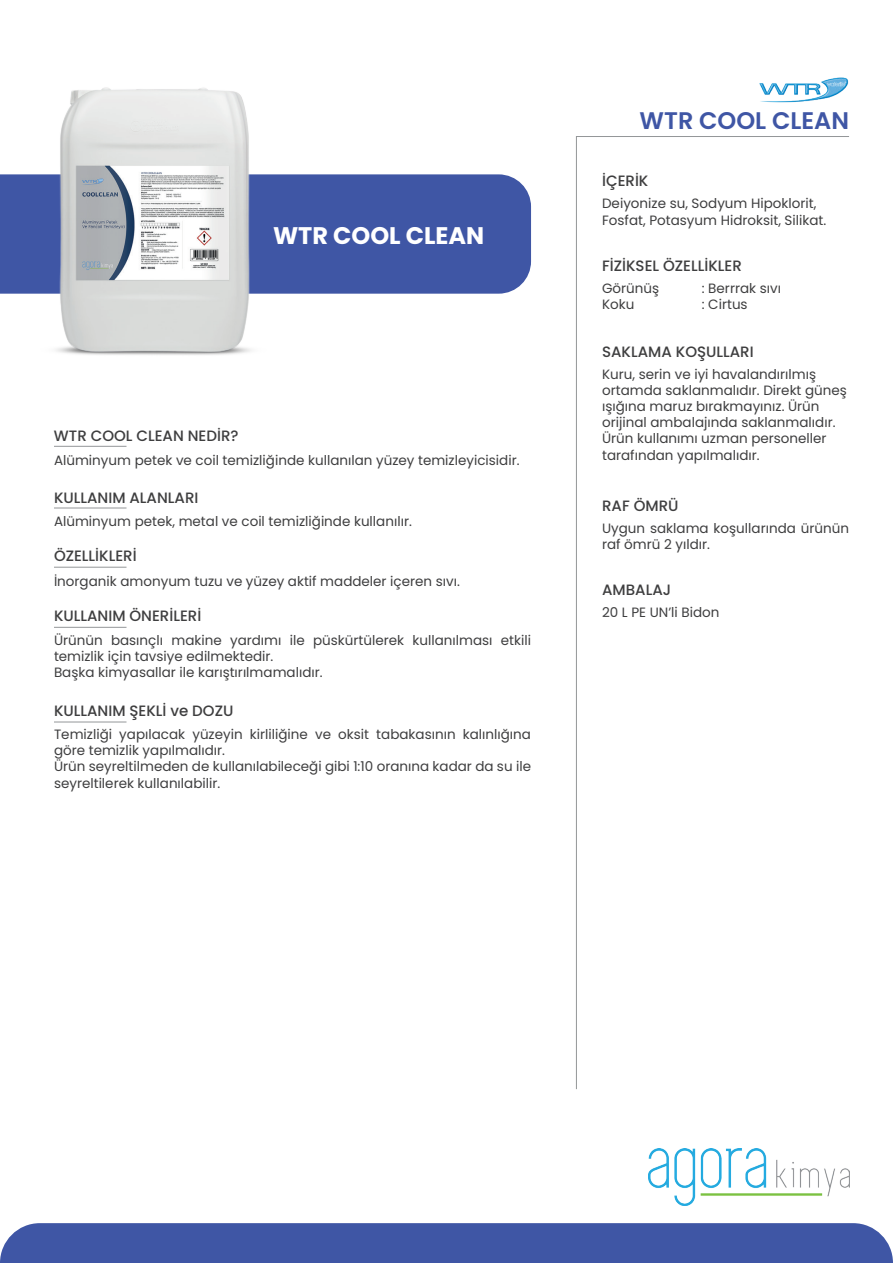
<style>
.page{position:relative;width:893px;height:1263px;background:#fff}
.page>*{position:absolute;margin:0;border:0;box-sizing:border-box;transform-origin:0 0}
.t1{font:600 24px "Poppins";color:#3f56a5}
.t2{font:700 24px "Poppins";color:#fff}
.t3{font:500 15px "Poppins";color:#3e3e3f}
.t4{font:13.5px/16.2px "Poppins";color:#3e3e3f}
</style>
<div class="page">
<div style="left:0;top:174px;width:531px;height:120px;background:#3f56a5"></div>
<img style="left:649px;top:1149px;width:200px;height:56px">
<svg style="left:576px;top:136px;width:273px;height:954px"></svg>
<hr style="left:54px;top:446px;width:72px;height:1px;background:#939698">
<hr style="left:54px;top:508px;width:72px;height:1px;background:#939698">
<hr style="left:54px;top:567px;width:72px;height:1px;background:#939698">
<hr style="left:54px;top:627px;width:72px;height:1px;background:#939698">
<hr style="left:54px;top:722px;width:72px;height:1px;background:#939698">
<div style="left:0;top:1223px;width:893px;height:40px;background:#3f56a5"></div>
<img style="left:759px;top:77px;width:90px;height:26px">
<svg style="left:827px;top:81px;width:19px;height:5px"></svg>
<img style="left:18px;top:87px;width:274px;height:268px">
<h1 class="t2" style="left:273px;top:221px;width:213px">WTR COOL CLEAN</h1>
<p class="t3" style="left:54px;top:427px;width:186px">WTR COOL CLEAN NEDİR?</p>
<p class="t4" style="left:54px;top:452px;width:467px">Alüminyum petek ve coil temizliğinde kullanılan yüzey temizleyicisidir.</p>
<p class="t3" style="left:54px;top:489px;width:146px">KULLANIM ALANLARI</p>
<p class="t4" style="left:54px;top:514px;width:359px">Alüminyum petek, metal ve coil temizliğinde kullanılır.</p>
<p class="t3" style="left:54px;top:547px;width:84px">ÖZELLİKLERİ</p>
<p class="t4" style="left:54px;top:573px;width:407px">İnorganik amonyum tuzu ve yüzey aktif maddeler içeren sıvı.</p>
<p class="t3" style="left:54px;top:607px;width:149px">KULLANIM ÖNERİLERİ</p>
<p class="t4" style="left:54px;top:632px;width:479px">Ürünün basınçlı makine yardımı ile püskürtülerek kullanılması etkili temizlik için tavsiye edilmektedir.<br>Başka kimyasallar ile karıştırılmamalıdır.</p>
<p class="t3" style="left:54px;top:702px;width:181px">KULLANIM ŞEKLİ ve DOZU</p>
<p class="t4" style="left:54px;top:726px;width:479px">Temizliği yapılacak yüzeyin kirliliğine ve oksit tabakasının kalınlığına göre temizlik yapılmalıdır.<br>Ürün seyreltilmeden de kullanılabileceği gibi 1:10 oranına kadar da su ile seyreltilerek kullanılabilir.</p>
<h1 class="t1" style="left:640px;top:107px;width:211px">WTR COOL CLEAN</h1>
<p class="t3" style="left:602px;top:172px;width:48px">İÇERİK</p>
<p class="t4" style="left:602px;top:196px;width:226px">Deiyonize su, Sodyum Hipoklorit,<br>Fosfat, Potasyum Hidroksit, Silikat.</p>
<p class="t3" style="left:602px;top:257px;width:141px">FİZİKSEL ÖZELLİKLER</p>
<p class="t4" style="left:602px;top:280px;width:59px">Görünüş</p>
<p class="t4" style="left:702px;top:280px;width:81px">: Berrrak sıvı</p>
<p class="t4" style="left:602px;top:296px;width:34px">Koku</p>
<p class="t4" style="left:702px;top:296px;width:47px">: Cirtus</p>
<p class="t3" style="left:602px;top:343px;width:153px">SAKLAMA KOŞULLARI</p>
<p class="t4" style="left:602px;top:366px;width:246px">Kuru, serin ve iyi havalandırılmış ortamda saklanmalıdır. Direkt güneş ışığına maruz bırakmayınız. Ürün orijinal ambalajında saklanmalıdır.<br>Ürün kullanımı uzman personeller tarafından yapılmalıdır.</p>
<p class="t3" style="left:602px;top:497px;width:78px">RAF ÖMRÜ</p>
<p class="t4" style="left:602px;top:520px;width:248px">Uygun saklama koşullarında ürünün raf ömrü 2 yıldır.</p>
<p class="t3" style="left:602px;top:581px;width:71px">AMBALAJ</p>
<p class="t4" style="left:602px;top:604px;width:119px">20 L PE UN’li Bidon</p>
</div>
